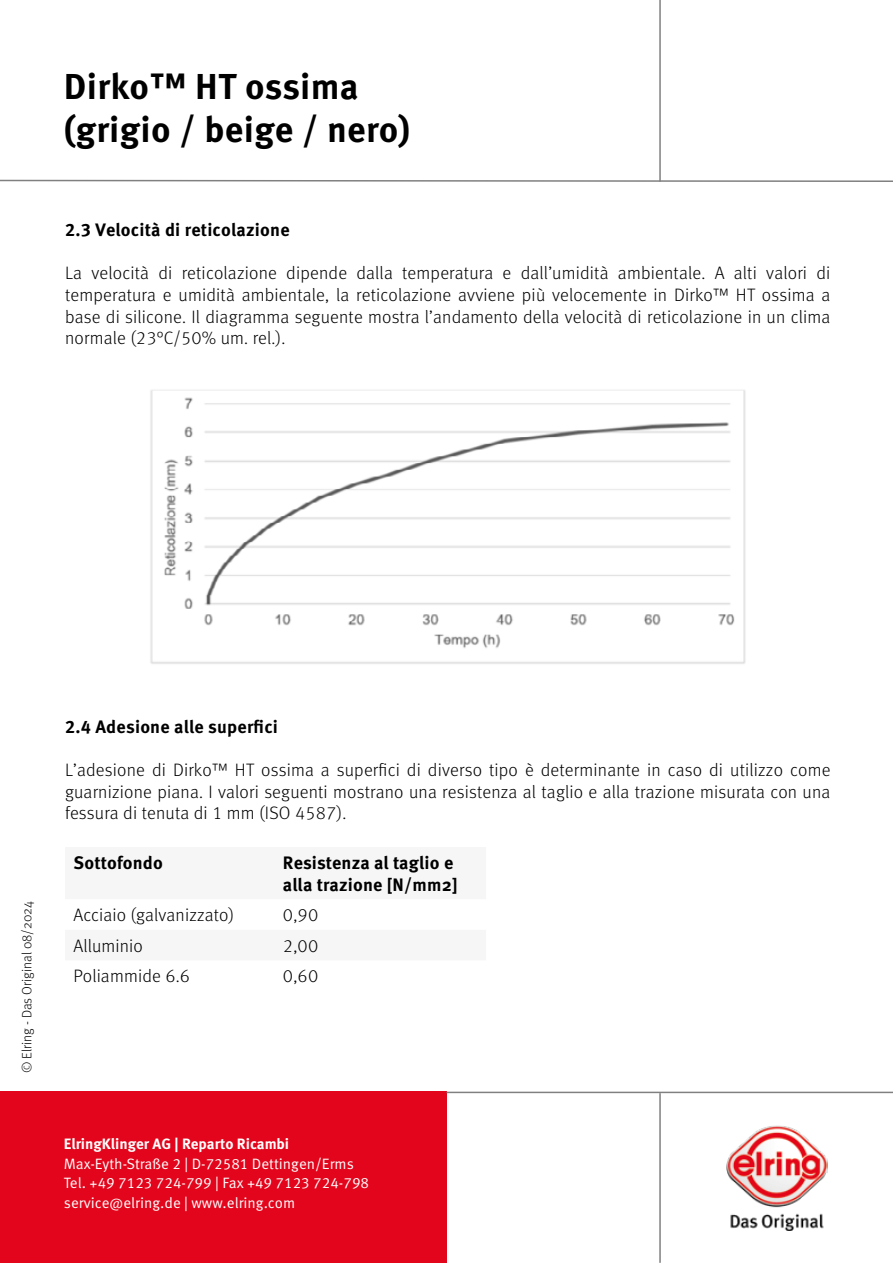
<style>
.page{position:relative;width:893px;height:1263px;background:#fff}
.page>*{position:absolute;margin:0;border:0;box-sizing:border-box;transform-origin:0 0}
.t1{font:700 36px/43.2px "Meta Pro";letter-spacing:.01em;color:#000}
.t2{font:300 18px/21.6px "Meta Pro";letter-spacing:.01em;color:#000;text-align:justify}
.t3{font:700 18px/21.6px "Meta Pro";letter-spacing:.01em;color:#000}
.t4{font:15px/19.5px "Meta Pro Norm";color:#fff}
.t5{font:700 15px "Meta Pro";color:#fff}
.t6{font:300 13.5px "Meta Pro";color:#000}
</style>
<div class="page">
<hr style="left:659px;top:0;width:2px;height:182px;background:#808080">
<svg style="left:0;top:179px;width:893px;height:3px"></svg>
<hr style="left:659px;top:1093px;width:2px;height:170px;background:#808080">
<div style="left:0;top:1092px;width:446px;height:171px;background:#e3051b"></div>
<hr style="left:446px;top:1092px;width:447px;height:1px;background:#808080">
<img style="left:727px;top:1126px;width:100px;height:104px">
<img style="left:150px;top:390px;width:596px;height:274px">
<h1 class="t1" style="left:64px;top:63px;width:348px">Dirko™ HT ossima (grigio / beige / nero)</h1>
<p class="t3" style="left:65px;top:218px;width:226px">2.3 Velocità di reticolazione</p>
<p class="t2" style="left:65px;top:261px;width:767px">La velocità di reticolazione dipende dalla temperatura e dall’umidità ambientale. A alti valori di temperatura e umidità ambientale, la reticolazione avviene più velocemente in Dirko™ HT ossima a base di silicone. Il diagramma seguente mostra l’andamento della velocità di reticolazione in un clima normale (23°C/50% um. rel.).</p>
<p class="t6" style="left:17px;top:1073px;width:173px;rotate:-90deg">© Elring - Das Original 08/2024</p>
<p class="t3" style="left:65px;top:715px;width:214px">2.4 Adesione alle superfici</p>
<p class="t2" style="left:65px;top:758px;width:767px">L’adesione di Dirko™ HT ossima a superfici di diverso tipo è determinante in caso di utilizzo come guarnizione piana. I valori seguenti mostrano una resistenza al taglio e alla trazione misurata con una fessura di tenuta di 1 mm (ISO 4587).</p>
<p class="t3" style="left:74px;top:851px;width:91px">Sottofondo</p>
<p class="t3" style="left:283px;top:851px;width:176px">Resistenza al taglio e alla trazione [N/mm2]</p>
<p class="t2" style="left:74px;top:903px;width:162px">Acciaio (galvanizzato)</p>
<p class="t2" style="left:283px;top:903px;width:37px">0,90</p>
<p class="t2" style="left:74px;top:934px;width:71px">Alluminio</p>
<p class="t2" style="left:283px;top:934px;width:37px">2,00</p>
<p class="t2" style="left:74px;top:964px;width:118px">Poliammide 6.6</p>
<p class="t2" style="left:283px;top:964px;width:37px">0,60</p>
<p class="t5" style="left:64px;top:1132px;width:227px">ElringKlinger AG | Reparto Ricambi</p>
<p class="t4" style="left:64px;top:1153px;width:307px">Max-Eyth-Straße 2 | D-72581 Dettingen/Erms<br>Tel. +49 7123 724-799 | Fax +49 7123 724-798 service@elring.de | www.elring.com</p>
</div>
